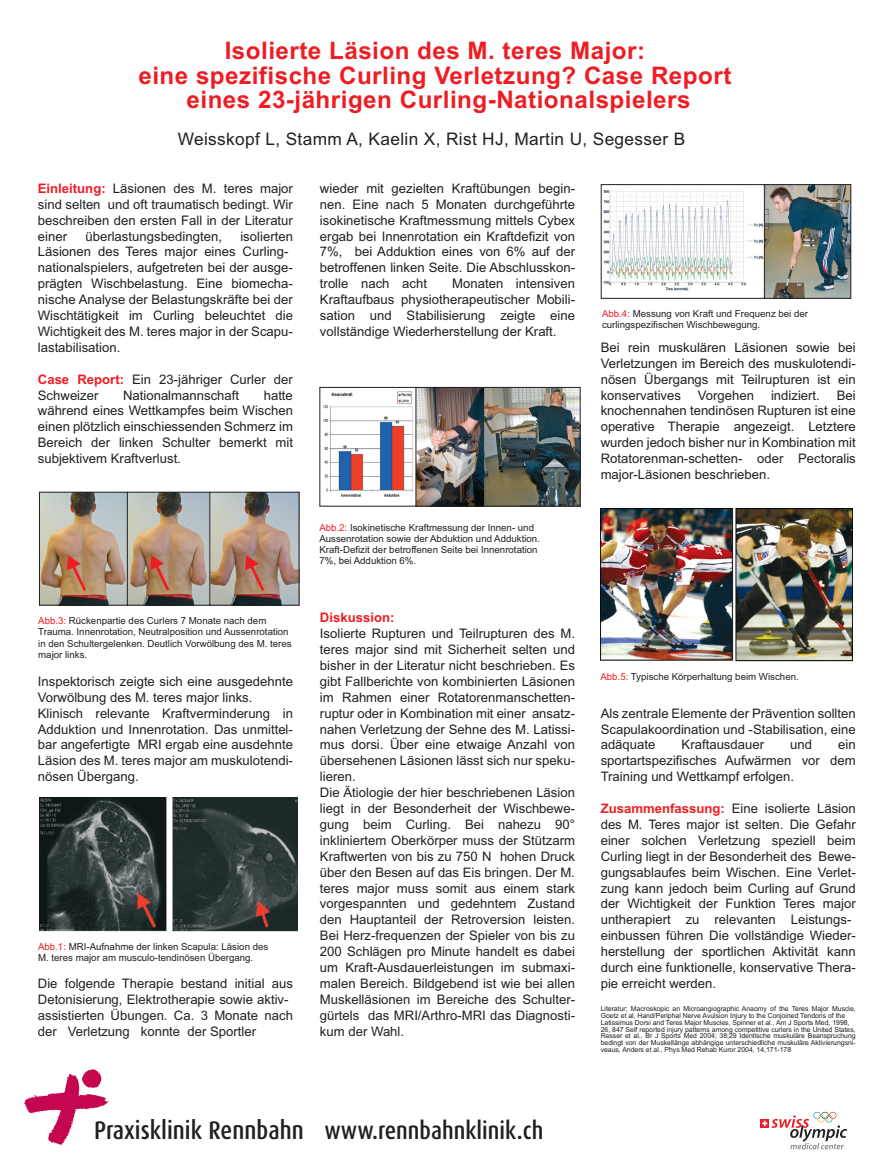
<style>
.page{position:relative;width:882px;height:1176px;background:#fff}
.page>*{position:absolute;margin:0;border:0;box-sizing:border-box;transform-origin:0 0}
.t1{font:500 25.5px "Dax Condensed";color:#231f20}
.t2{font:500 24.75px "Dax Condensed";color:#231f20}
.t3{font:700 24.15px/24.2px "Arial";letter-spacing:.02em;color:#ee1d23;text-align:center}
.t4{font:17.25px "Arial";letter-spacing:.02em;color:#231f20}
.t5{font:13.2px/15.9px "Arial";color:#231f20;text-align:justify}
.t6{font:700 13.2px "Arial";color:#ee1d23}
.t7{font:9.75px/11.1px "Arial";color:#231f20}
.t8{font:6.9px/6.9px "Arial";letter-spacing:-.005em;color:#231f20}
.s1{font-weight:700;color:#ee1d23}
.s2{color:#ee1d23}
</style>
<div class="page">
<img style="left:600px;top:509px;width:252px;height:153px">
<img style="left:40px;top:798px;width:258px;height:134px">
<svg style="left:24px;top:1069px;width:85px;height:76px"></svg>
<svg style="left:790px;top:1149px;width:48px;height:1px"></svg>
<div style="left:760px;top:1119px;width:9px;height:8px;background:#ee1d23"></div>
<svg style="left:762px;top:1111px;width:85px;height:38px"></svg>
<img style="left:39px;top:492px;width:260px;height:113px">
<img style="left:601px;top:184px;width:250px;height:115px">
<img style="left:319px;top:387px;width:261px;height:119px">
<h3 class="t3" style="left:138px;top:41px;width:594px">Isolierte Läsion des M. teres Major:<br>eine spezifische Curling Verletzung? Case Report eines 23-jährigen Curling-Nationalspielers</h3>
<h3 class="t4" style="left:178px;top:133px;width:509px">Weisskopf L, Stamm A, Kaelin X, Rist HJ, Martin U, Segesser B</h3>
<p class="t5" style="left:38px;top:181px;width:257px"><span class="s1">Einleitung:</span> Läsionen des M. teres major sind selten und oft traumatisch bedingt. Wir beschreiben den ersten Fall in der Literatur einer</p>
<p class="t5" style="left:320px;top:181px;width:257px">wieder mit gezielten Kraftübungen begin&shy;nen. Eine nach 5 Monaten durchgeführte isokinetische Kraftmessmung mittels Cybex ergab bei Innenrotation ein Kraftdefizit von 7%, bei Adduktion eines von 6% auf der betroffenen linken Seite. Die Abschlusskon&shy;trolle nach acht</p>
<p class="t5" style="left:38px;top:229px;width:257px;text-align:left;text-indent:202px">isolierten Läsionen des Teres major eines Curling&shy;nationalspielers, aufgetreten bei der ausge&shy;prägten Wischbelastung. Eine biomecha&shy;nische Analyse der Belastungskräfte bei der Wischtätigkeit im Curling beleuchtet die Wichtigkeit des M. teres major in der Scapu&shy;lastabilisation.</p>
<p class="t5" style="left:38px;top:372px;width:256px"><span class="s1">Case Report:</span> Ein 23-jähriger Curler der<br>Schweizer</p>
<p class="t5" style="left:85px;top:229px;width:138px">überlastungsbedingten,</p>
<p class="t5" style="left:320px;top:277px;width:257px;text-indent:132px">Monaten intensiven Kraftaufbaus physiotherapeutischer Mobili&shy;sation und Stabilisierung zeigte eine vollständige Wiederherstellung der Kraft.</p>
<p class="t7" style="left:602px;top:309px;width:208px"><span class="s2">Abb.4:</span> Messung von Kraft und Frequenz bei der curlingspezifischen Wischbewegung.</p>
<p class="t5" style="left:601px;top:340px;width:256px">Bei rein muskulären Läsionen sowie bei Verletzungen im Bereich des muskulotendi&shy;nösen Übergangs mit Teilrupturen ist ein konservatives</p>
<p class="t5" style="left:123px;top:388px;width:118px">Nationalmannschaft</p>
<p class="t5" style="left:38px;top:388px;width:257px;text-indent:226px">hatte während eines Wettkampfes beim Wischen einen plötzlich einschiessenden Schmerz im Bereich der linken Schulter bemerkt mit subjektivem Kraftverlust.</p>
<p class="t5" style="left:601px;top:388px;width:257px;text-indent:236px">Bei knochennahen tendinösen Rupturen ist eine operative Therapie angezeigt. Letztere wurden jedoch bisher nur in Kombination mit Rotatorenman-schetten- oder Pectoralis major-Läsionen beschrieben.</p>
<p class="t5" style="left:698px;top:388px;width:58px">Vorgehen</p>
<p class="t5" style="left:771px;top:388px;width:50px">indiziert.</p>
<p class="t7" style="left:38px;top:616px;width:255px"><span class="s2">Abb.3:</span> Rückenpartie des Curlers 7 Monate nach dem Trauma. Innenrotation, Neutralposition und Aussenrotation in den Schultergelenken. Deutlich Vorwölbung des M. teres major links.</p>
<p class="t5" style="left:38px;top:674px;width:257px;text-align:left">Inspektorisch zeigte sich eine ausgedehnte Vorwölbung des M. teres major links.<br>Klinisch relevante Kraftverminderung in Adduktion und Innenrotation. Das unmittel&shy;bar angefertigte MRI ergab eine ausdehnte Läsion des M. teres major am muskulotendi&shy;nösen Übergang.</p>
<p class="t7" style="left:38px;top:941px;width:232px"><span class="s2">Abb.1:</span> MRI-Aufnahme der linken Scapula: Läsion des<br>M. teres major am musculo-tendinösen Übergang.</p>
<p class="t5" style="left:38px;top:976px;width:257px;text-align:left">Die folgende Therapie bestand initial aus Detonisierung, Elektrotherapie sowie aktiv&shy;assistierten Übungen. Ca. 3 Monate nach der Verletzung konnte der Sportler</p>
<p class="t7" style="left:319px;top:523px;width:222px"><span class="s2">Abb.2:</span> Isokinetische Kraftmessung der Innen- und Aussenrotation sowie der Abduktion und Adduktion.<br>Kraft-Defizit der betroffenen Seite bei Innenrotation 7%, bei Adduktion 6%.</p>
<p class="t6" style="left:320px;top:613px;width:76px">Diskussion:</p>
<p class="t5" style="left:320px;top:627px;width:257px;text-align:left">Isolierte Rupturen und Teilrupturen des M. teres major sind mit Sicherheit selten und bisher in der Literatur nicht beschrieben. Es gibt Fallberichte von kombinierten Läsionen im Rahmen einer Rotatorenmanschetten&shy;ruptur oder in Kombination mit einer ansatz&shy;nahen Verletzung der Sehne des M. Latissi&shy;mus dorsi. Über eine etwaige Anzahl von übersehenen Läsionen lässt sich nur speku&shy;lieren.<br>Die Ätiologie der hier beschriebenen Läsion liegt in der Besonderheit der Wischbewe&shy;gung beim Curling. Bei nahezu 90° inkliniertem Oberkörper muss der Stützarm Kraftwerten von bis zu 750 N hohen Druck über den Besen auf das Eis bringen. Der M. teres major muss somit aus einem stark vorgespannten und gedehntem Zustand den Hauptanteil der Retroversion leisten.<br>Bei Herz-frequenzen der Spieler von bis zu 200 Schlägen pro Minute handelt es dabei um Kraft-Ausdauerleistungen im submaxi&shy;malen Bereich. Bildgebend ist wie bei allen Muskelläsionen im Bereiche des Schulter&shy;gürtels das MRI/Arthro-MRI das Diagnosti&shy;kum der Wahl.</p>
<p class="t7" style="left:600px;top:672px;width:200px"><span class="s2">Abb.5:</span> Typische Körperhaltung beim Wischen.</p>
<p class="t5" style="left:601px;top:706px;width:257px">Als zentrale Elemente der Prävention sollten Scapulakoordination und -Stabilisation, eine adäquate</p>
<p class="t5" style="left:681px;top:738px;width:84px">Kraftausdauer</p>
<p class="t5" style="left:790px;top:738px;width:23px">und</p>
<p class="t5" style="left:601px;top:738px;width:257px;text-indent:237px">ein sportartspezifisches Aufwärmen vor dem Training und Wettkampf erfolgen.</p>
<p class="t5" style="left:601px;top:801px;width:257px;text-align:left"><span class="s1">Zusammenfassung:</span> Eine isolierte Läsion des M. Teres major ist selten. Die Gefahr einer solchen Verletzung speziell beim Curling liegt in der Besonderheit des Bewe&shy;gungsablaufes beim Wischen. Eine Verlet&shy;zung kann jedoch beim Curling auf Grund der Wichtigkeit der Funktion Teres major untherapiert zu relevanten Leistungs&shy;einbussen führen Die vollständige Wieder&shy;herstellung der sportlichen Aktivität kann durch eine funktionelle, konservative Thera&shy;pie erreicht werden.</p>
<p class="t8" style="left:601px;top:1005px;width:256px">Literatur; Macroskopic an Microangiographic Anaomy of the Teres Major Muscle, Goetz et al, Hand/Periphal Nerve Avulsion Injury to the Conjoined Tendons of the Latissimus Dorsi and Teres Major Muscles, Spinner et al., Am J Sports Med, 1998, 26, 847 Self reported injury patterns among competitive curlers in the United States, Resser et al., Br J Sports Med 2004; 38;29 Identische muskuläre Beanspruchung bedingt von der Muskellänge abhängige unterschiedliche muskuläre Aktivierungsni&shy;veaus, Anders et al., Phys Med Rehab Kuror 2004, 14,171-178</p>
<h1 class="t1" style="left:94px;top:1116px;width:211px">Praxisklinik Rennbahn</h1>
<h2 class="t2" style="left:324px;top:1116px;width:220px">www.rennbahnklinik.ch</h2>
</div>
